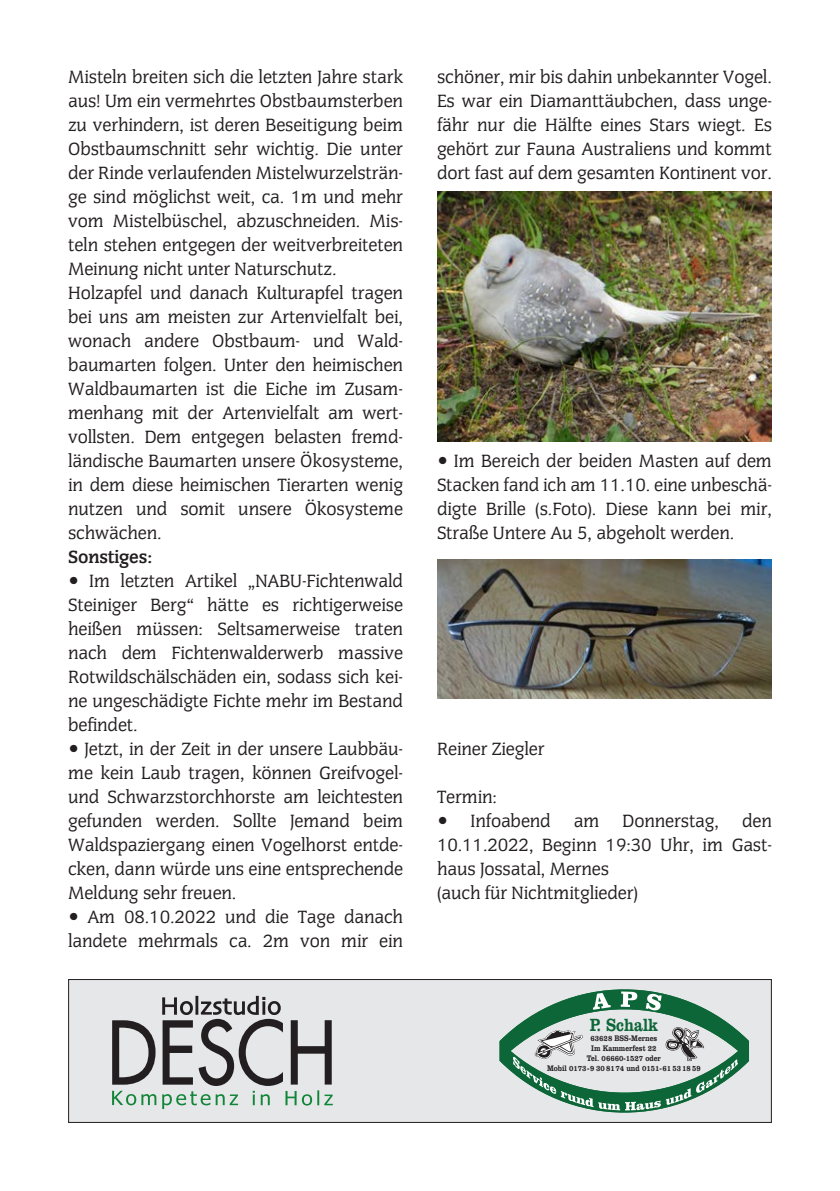
<style>
.page{position:relative;width:840px;height:1191px;background:#fff}
.page>*{position:absolute;margin:0;border:0;box-sizing:border-box;transform-origin:0 0}
.t1{font:20px/24px "Cg Congress";color:#231f20;text-align:justify}
.t2{font:20px "Cg Congress Bd";color:#231f20}
.t3{font:800 18.2px "Clarendon BT";color:#0c6638;scale:.83 1}
.t4{font:800 8.2px/10px "Clarendon BT";color:#231f20;text-align:center;scale:.83 1}
</style>
<div class="page">
<div style="left:68px;top:979px;width:703px;height:144px;background:#e6e7e9;border:1px solid #231f20"></div>
<svg style="left:112px;top:1020px;width:43px;height:64px"></svg>
<svg style="left:112px;top:1090px;width:44px;height:15px"></svg>
<svg style="left:162px;top:995px;width:170px;height:114px"></svg>
<svg style="left:499px;top:989px;width:249px;height:124px"></svg>
<img style="left:437px;top:191px;width:334px;height:251px">
<img style="left:437px;top:560px;width:334px;height:138px">
<p class="t1" style="left:68px;top:64px;width:336px;text-align:left">Misteln breiten sich die letzten Jahre stark aus! Um ein vermehrtes Obstbaumsterben zu verhindern, ist deren Beseitigung beim Obstbaumschnitt sehr wichtig. Die unter der Rinde verlaufenden Mistelwurzelsträn&shy;ge sind möglichst weit, ca. 1m und mehr vom Mistelbüschel, abzuschneiden. Mis&shy;teln stehen entgegen der weitverbreiteten Meinung nicht unter Naturschutz.<br>Holzapfel und danach Kulturapfel tragen bei uns am meisten zur Artenvielfalt bei, wonach andere Obstbaum- und Wald&shy;baumarten folgen. Unter den heimischen Waldbaumarten ist die Eiche im Zusam&shy;menhang mit der Artenvielfalt am wert&shy;vollsten. Dem entgegen belasten fremd&shy;ländische Baumarten unsere Ökosysteme, in dem diese heimischen Tierarten wenig nutzen und somit unsere Ökosysteme schwächen.</p>
<p class="t2" style="left:68px;top:543px;width:86px">Sonstiges:</p>
<p class="t1" style="left:68px;top:568px;width:336px">• Im letzten Artikel „NABU-Fichtenwald Steiniger Berg“ hätte es richtigerweise heißen müssen: Seltsamerweise traten nach dem Fichtenwalderwerb massive Rotwildschälschäden ein, sodass sich kei&shy;ne ungeschädigte Fichte mehr im Bestand befindet.</p>
<p class="t1" style="left:68px;top:736px;width:336px">• Jetzt, in der Zeit in der unsere Laubbäu&shy;me kein Laub tragen, können Greifvogel&shy;und Schwarzstorchhorste am leichtesten gefunden werden. Sollte Jemand beim Waldspaziergang einen Vogelhorst entde&shy;cken, dann würde uns eine entsprechende Meldung sehr freuen.</p>
<p class="t1" style="left:68px;top:904px;width:336px">• Am 08.10.2022 und die Tage danach landete mehrmals ca. 2m von mir ein</p>
<p class="t1" style="left:437px;top:64px;width:336px">schöner, mir bis dahin unbekannter Vogel.<br>Es war ein Diamanttäubchen, dass unge&shy;fähr nur die Hälfte eines Stars wiegt. Es gehört zur Fauna Australiens und kommt dort fast auf dem gesamten Kontinent vor.</p>
<p class="t1" style="left:437px;top:448px;width:336px">• Im Bereich der beiden Masten auf dem Stacken fand ich am 11.10. eine unbeschä&shy;digte Brille (s.Foto). Diese kann bei mir, Straße Untere Au 5, abgeholt werden.</p>
<p class="t1" style="left:437px;top:736px;width:109px">Reiner Ziegler</p>
<p class="t1" style="left:437px;top:784px;width:61px">Termin:</p>
<p class="t1" style="left:437px;top:808px;width:336px;text-align:left">• Infoabend am Donnerstag, den<br>10.11.2022, Beginn 19:30 Uhr, im Gast&shy;haus Jossatal, Mernes<br>(auch für Nichtmitglieder)</p>
<p class="t3" style="left:589px;top:1013px;width:84px">P. Schalk</p>
<p class="t4" style="left:546px;top:1032px;width:187px">63628 BSS-Mernes<br>Im Kammerfest 22<br>Tel. 06660-1527 oder<br>Mobil 0173-9 30 8174 und 0151-61 5318 59</p>
</div>
